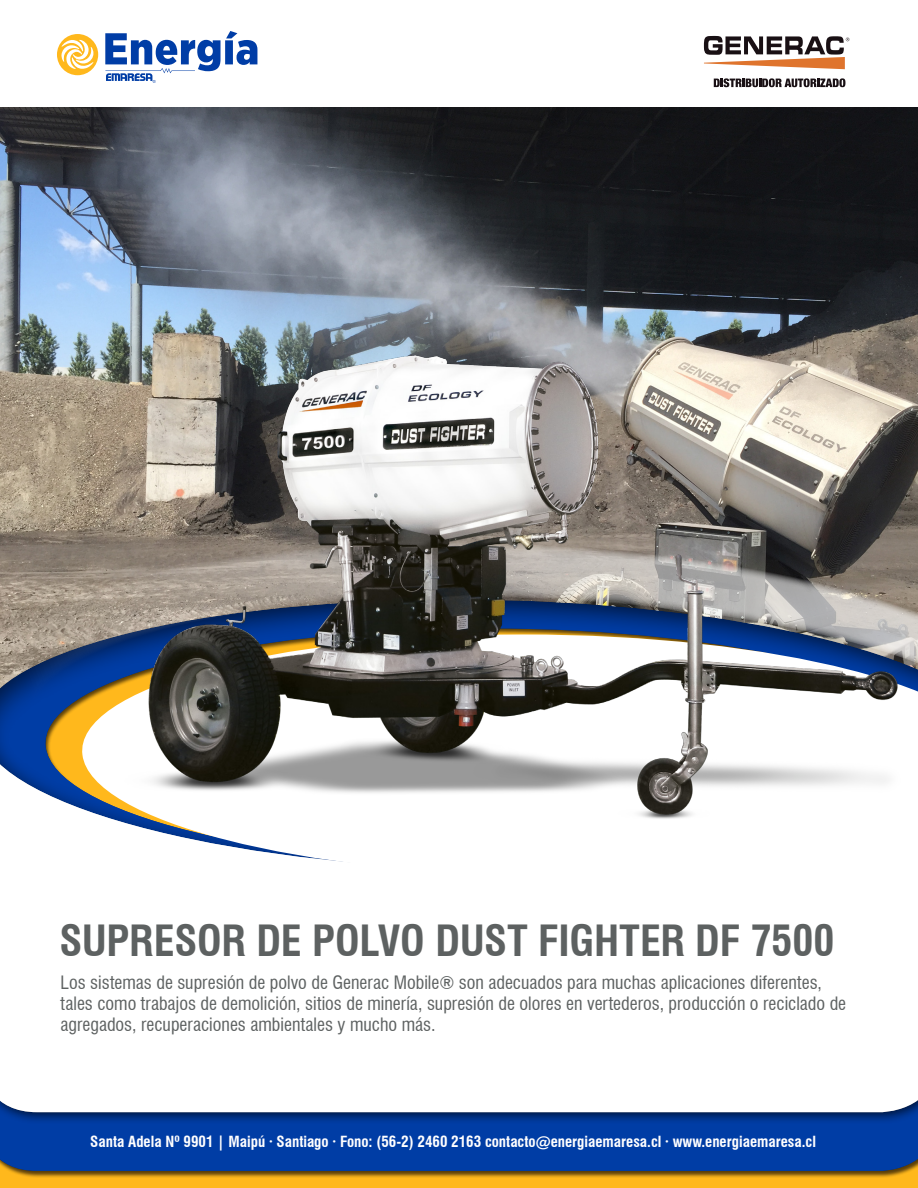
<style>
.page{position:relative;width:918px;height:1188px;background:#fff}
.page>*{position:absolute;margin:0;border:0;box-sizing:border-box;transform-origin:0 0}
.TITLES{font:700 condensed 42px "Swiss 721 BT";letter-spacing:-.005em;color:#5d6161}
.CONTENTS_Open_Sans{font:condensed 18px/21px "Swiss 721 BT";color:#5d6161}
.t1{font:700 condensed 15px "Swiss 721 BT";color:#fff}
</style>
<div class="page">
<div style="left:0;top:1060px;width:918px;height:128px;background:#231f20;opacity:.75"></div>
<div style="left:0;top:1119px;width:918px;height:69px;background:#231f20;opacity:.75"></div>
<img style="left:0;top:108px;width:918px;height:424px">
<svg style="left:24px;top:728px;width:34px;height:71px;background:#416194"></svg>
<svg style="left:58px;top:728px;width:285px;height:134px"></svg>
<svg style="left:0;top:532px;width:918px;height:196px;background:#7d7e82"></svg>
<svg style="left:57px;top:34px;width:41px;height:41px"></svg>
<svg style="left:105px;top:31px;width:152px;height:52px"></svg>
<svg style="left:714px;top:78px;width:131px;height:9px"></svg>
<svg style="left:704px;top:36px;width:145px;height:33px"></svg>
<img style="left:125px;top:356px;width:781px;height:463px">
<p class="TITLES" style="left:59px;top:915px;width:777px">SUPRESOR DE POLVO DUST FIGHTER DF 7500</p>
<p class="CONTENTS_Open_Sans" style="left:61px;top:972px;width:787px">Los sistemas de supresión de polvo de Generac Mobile® son adecuados para muchas aplicaciones diferentes, tales como trabajos de demolición, sitios de minería, supresión de olores en vertederos, producción o reciclado de agregados, recuperaciones ambientales y mucho más.</p>
<p class="t1" style="left:90px;top:1132px;width:727px">Santa Adela Nº 9901 | Maipú · Santiago · Fono: (56-2) 2460 2163 contacto@energiaemaresa.cl · www.energiaemaresa.cl</p>
</div>
